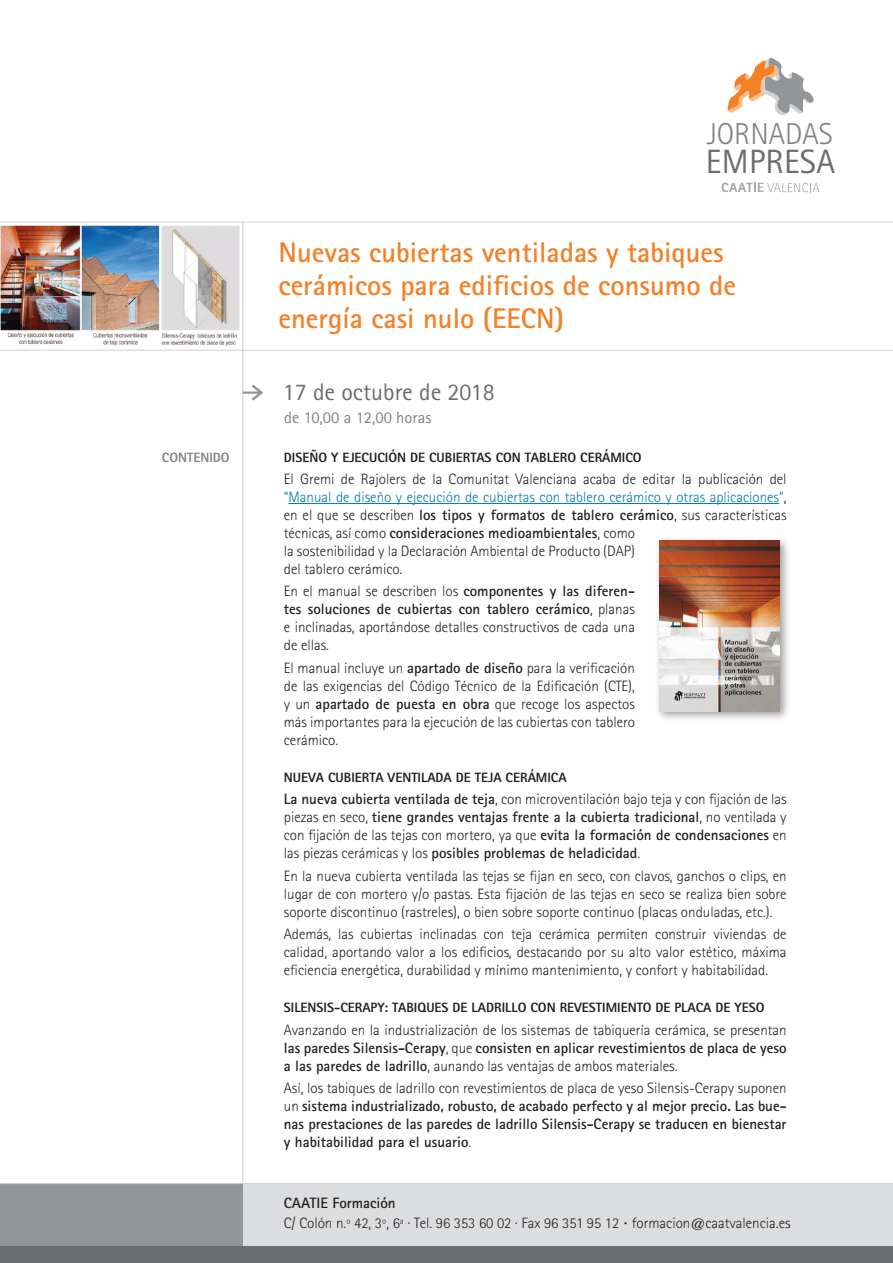
<style>
.page{position:relative;width:893px;height:1263px;background:#fff}
.page>*{position:absolute;margin:0;border:0;box-sizing:border-box;transform-origin:0 0}
.Título{font:33.75px "Rotis Sans Serif";letter-spacing:.01em;color:#6c6d70}
.Título-2{font:300 30.15px "Rotis Sans Serif";color:#808285}
.Título-3{font:700 28.5px/33px "Rotis Sans Serif";color:#f48026}
.Fecha{font:24px "Rotis Sans Serif";color:#6c6d70}
.Hora{font:16.5px "Rotis Sans Serif";color:#808285}
.texto{font:300 15px/18px "Rotis Sans Serif";color:#231f20;text-align:justify}
.texto-2{font:700 15px/18px "Rotis Sans Serif";color:#231f20;text-align:justify}
.Título_interior{font:800 13.5px "Rotis Sans Serif";color:#231f20}
.Título_interior-2{font:800 13.5px "Rotis Sans Serif";color:#808285}
.s1{color:#007ba8}
.s2{font-weight:700}
.s3{font-weight:300}
</style>
<div class="page">
<img style="left:0;top:225px;width:242px;height:125px">
<div style="left:242px;top:1183px;width:651px;height:64px;background:#dcdddf"></div>
<div style="left:0;top:1183px;width:242px;height:64px;background:#939598"></div>
<hr style="left:0;top:222px;width:893px;height:1px;background:#d1d2d4">
<hr style="left:0;top:350px;width:893px;height:1px;background:#d1d2d4">
<hr style="left:0;top:1183px;width:893px;height:1px;background:#d1d2d4">
<hr style="left:242px;top:222px;width:1px;height:961px;background:#d1d2d4">
<div style="left:0;top:1246px;width:893px;height:17px;background:#6c6d70"></div>
<svg style="left:727px;top:57px;width:87px;height:58px"></svg>
<svg style="left:722px;top:183px;width:97px;height:9px"></svg>
<div style="left:654px;top:536px;width:137px;height:186px;background:#231f20;opacity:.45"></div>
<img style="left:659px;top:541px;width:121px;height:170px">
<hr style="left:289px;top:503px;width:490px;height:1px;background:#007ba8">
<svg style="left:243px;top:385px;width:20px;height:16px"></svg>
<p class="Título_interior-2" style="left:162px;top:449px;width:69px">CONTENIDO</p>
<p class="Título-2" style="left:707px;top:117px;width:127px">JORNADAS</p>
<p class="Título" style="left:706px;top:142px;width:131px">EMPRESA</p>
<p class="Título-3" style="left:279px;top:236px;width:459px">Nuevas cubiertas ventiladas y tabiques cerámicos para edificios de consumo de energía casi nulo (EECN)</p>
<p class="Fecha" style="left:283px;top:377px;width:213px">17 de octubre de 2018</p>
<p class="Hora" style="left:284px;top:408px;width:149px">de 10,00 a 12,00 horas</p>
<p class="Título_interior" style="left:284px;top:449px;width:359px">DISEÑO Y EJECUCIÓN DE CUBIERTAS CON TABLERO CERÁMICO</p>
<p class="texto" style="left:284px;top:470px;width:504px;text-align:left">El Gremi de Rajolers de la Comunitat Valenciana acaba de editar la publicación del <span class="s1">“Manual de diseño y ejecución de cubiertas con tablero cerámico y otras aplicaciones”</span>, en el que se describen <span class="s2">los tipos y formatos de tablero cerámico</span>, sus características técnicas, así como <span class="s2">consideraciones medioambientales</span>, como<br>la sostenibilidad y la Declaración Ambiental de Producto (DAP)<br>del tablero cerámico.</p>
<p class="texto" style="left:284px;top:582px;width:353px">En el manual se describen los <span class="s2">componentes y las diferen&shy;tes soluciones de cubiertas con tablero cerámico</span>, planas e inclinadas, aportándose detalles constructivos de cada una de ellas.</p>
<p class="texto" style="left:284px;top:658px;width:353px">El manual incluye un <span class="s2">apartado de diseño</span> para la verificación de las exigencias del Código Técnico de la Edificación (CTE), y un <span class="s2">apartado de puesta en obra</span> que recoge los aspectos más importantes para la ejecución de las cubiertas con tablero cerámico.</p>
<p class="Título_interior" style="left:284px;top:769px;width:284px">NUEVA CUBIERTA VENTILADA DE TEJA CERÁMICA</p>
<p class="texto-2" style="left:284px;top:790px;width:504px">La nueva cubierta ventilada de teja<span class="s3">, con microventilación bajo teja y con fijación de las piezas en seco,</span> tiene grandes ventajas frente a la cubierta tradicional<span class="s3">, no ventilada y con fijación de las tejas con mortero, ya que</span> evita la formación de condensaciones <span class="s3">en las piezas cerámicas y los</span> posibles problemas de heladicidad<span class="s3">.</span></p>
<p class="texto" style="left:284px;top:866px;width:504px">En la nueva cubierta ventilada las tejas se fijan en seco, con clavos, ganchos o clips, en lugar de con mortero y/o pastas. Esta fijación de las tejas en seco se realiza bien sobre soporte discontinuo (rastreles), o bien sobre soporte continuo (placas onduladas, etc.).</p>
<p class="texto" style="left:284px;top:925px;width:504px">Además, las cubiertas inclinadas con teja cerámica permiten construir viviendas de calidad, aportando valor a los edificios, destacando por su alto valor estético, máxima eficiencia energética, durabilidad y mínimo mantenimiento, y confort y habitabilidad.</p>
<p class="Título_interior" style="left:284px;top:999px;width:482px">SILENSIS-CERAPY: TABIQUES DE LADRILLO CON REVESTIMIENTO DE PLACA DE YESO</p>
<p class="texto" style="left:284px;top:1020px;width:504px">Avanzando en la industrialización de los sistemas de tabiquería cerámica, se presentan <span class="s2">las paredes Silensis-Cerapy</span>, que <span class="s2">consisten en aplicar revestimientos de placa de yeso a las paredes de ladrillo</span>, aunando las ventajas de ambos materiales.</p>
<p class="texto-2" style="left:284px;top:1078px;width:504px"><span class="s3">Así, los tabiques de ladrillo con revestimientos de placa de yeso Silensis-Cerapy suponen un</span> sistema industrializado, robusto, de acabado perfecto y al mejor precio. Las bue&shy;nas prestaciones de las paredes de ladrillo Silensis-Cerapy se traducen en bienestar y habitabilidad para el usuario<span class="s3">.</span></p>
<p class="texto-2" style="left:284px;top:1193px;width:113px">CAATIE Formación</p>
<p class="texto" style="left:284px;top:1214px;width:508px">C/ Colón n.º 42, 3º, 6ª · Tel. 96 353 60 02 · Fax 96 351 95 12 <span class="s2">·</span> formacion@caatvalencia.es</p>
</div>
